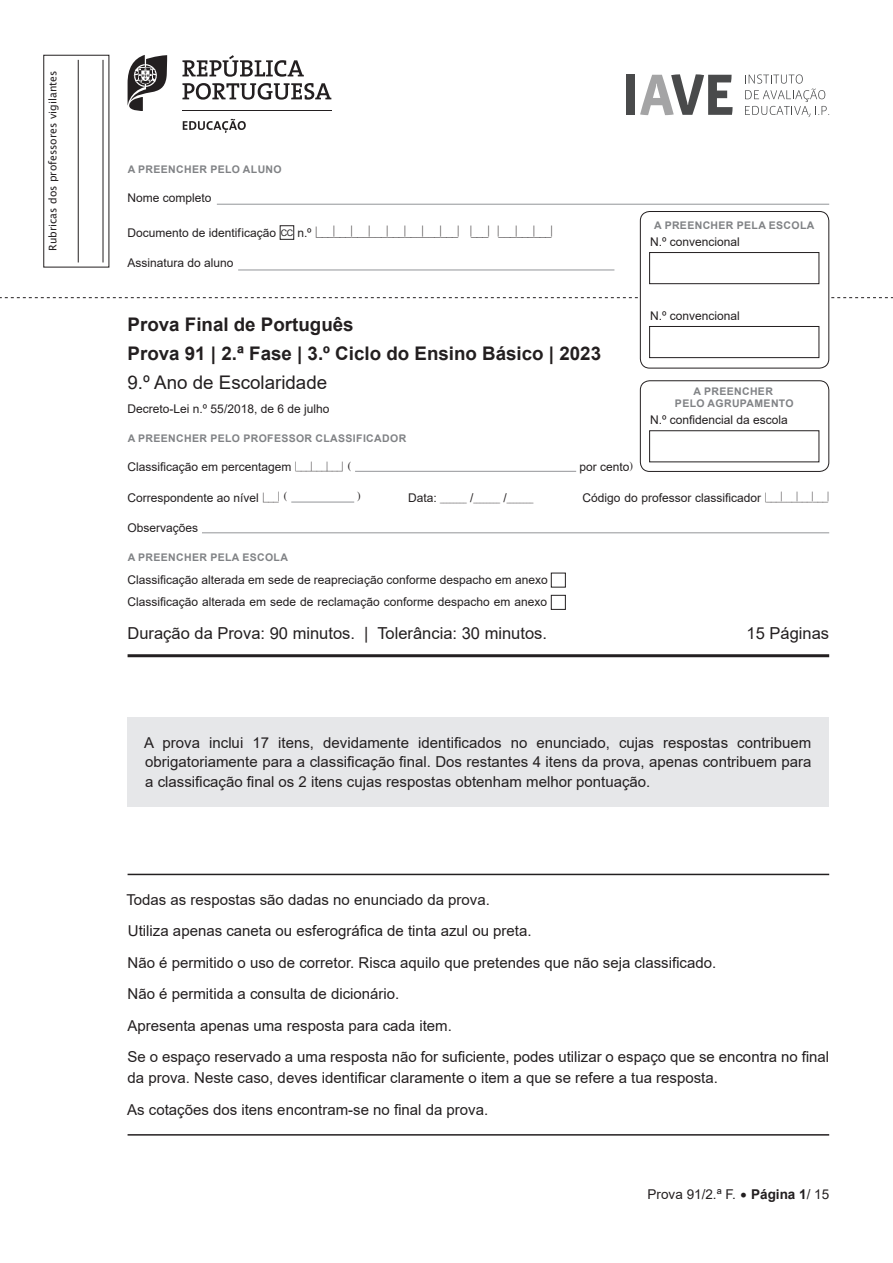
<style>
.page{position:relative;width:893px;height:1263px;background:#fff}
.page>*{position:absolute;margin:0;border:0;box-sizing:border-box;transform-origin:0 0}
.t1{font:700 18.75px/29px "Arial";color:#231f20}
.t2{font:18.75px "Arial";color:#231f20}
.t3{font:16.5px "Arial";color:#231f20}
.t4{font:15px/31.5px "Arial";color:#231f20}
.t5{font:13.5px "Arial";color:#231f20}
.t6{font:12px/22.2px "Arial";color:#231f20}
.t7{font:12px "Times New Roman";color:#231f20}
.t8{font:700 10.5px/12.3px "Arial";letter-spacing:.035em;color:#808285}
.t9{font:10.5px "Lucida Sans Unicode";color:#231f20}
.t10{font:10.5px "Times New Roman";color:#231f20}
.t11{font:6px "Arial";color:#231f20}
.s1{font-family:"Arial"}
.s2{font-family:"Times New Roman";font-size:10.5px}
.s3{font-size:12px}
.s4{font-weight:700}
</style>
<div class="page">
<svg style="left:0;top:297px;width:638px;height:1px"></svg>
<svg style="left:831px;top:297px;width:62px;height:1px"></svg>
<hr style="left:217px;top:204px;width:612px;height:1px;background:#939598">
<hr style="left:238px;top:270px;width:376px;height:1px;background:#939598">
<hr style="left:355px;top:471px;width:221px;height:1px;background:#939598">
<hr style="left:291px;top:502px;width:63px;height:1px;background:#939598">
<hr style="left:202px;top:532px;width:627px;height:1px;background:#939598">
<hr style="left:128px;top:654px;width:701px;height:3px;background:#231f20">
<div style="left:280px;top:225px;width:14px;height:15px;border:1px solid #231f20"></div>
<div style="left:551px;top:573px;width:15px;height:14px;border:1px solid #231f20"></div>
<div style="left:551px;top:595px;width:15px;height:15px;border:1px solid #231f20"></div>
<div style="left:626px;top:75px;width:9px;height:40px;background:#494a4b"></div>
<svg style="left:640px;top:74px;width:93px;height:41px"></svg>
<svg style="left:745px;top:74px;width:84px;height:43px"></svg>
<hr style="left:182px;top:110px;width:149px;height:1px;background:#231f20">
<svg style="left:183px;top:119px;width:63px;height:14px"></svg>
<svg style="left:182px;top:55px;width:122px;height:22px"></svg>
<svg style="left:182px;top:83px;width:149px;height:17px"></svg>
<svg style="left:128px;top:55px;width:39px;height:56px"></svg>
<div style="left:649px;top:252px;width:170px;height:32px;border:1px solid #231f20"></div>
<div style="left:649px;top:326px;width:170px;height:32px;border:1px solid #231f20"></div>
<div style="left:640px;top:211px;width:189px;height:157px;border:1px solid #231f20;border-radius:9px"></div>
<hr style="left:78px;top:60px;width:1px;height:202px;background:#231f20">
<hr style="left:103px;top:60px;width:1px;height:202px;background:#231f20">
<div style="left:43px;top:55px;width:66px;height:212px;border:1px solid #231f20"></div>
<div style="left:649px;top:430px;width:170px;height:32px;border:1px solid #231f20"></div>
<div style="left:640px;top:380px;width:189px;height:92px;border:1px solid #231f20;border-radius:9px"></div>
<hr style="left:128px;top:874px;width:701px;height:1px;background:#231f20">
<hr style="left:128px;top:1134px;width:701px;height:1px;background:#231f20">
<div style="left:128px;top:717px;width:701px;height:89px;background:#e6e7e9"></div>
<p class="t9" style="left:45px;top:251px;width:182px;rotate:-90deg">Rubricas dos professores vigilantes</p>
<p class="t8" style="left:128px;top:163px;width:156px">A PREENCHER PELO ALUNO</p>
<p class="t6" style="left:128px;top:186px;width:86px">Nome completo</p>
<p class="t7" style="left:128px;top:222px;width:427px"><span class="s1">Documento de identificação</span> <sub>CC</sub> <span class="s1">n.º</span> |___|___|___|___|___|___|___|___| |___| |___|___|___|</p>
<p class="t6" style="left:128px;top:252px;width:108px">Assinatura do aluno</p>
<p class="t8" style="left:654px;top:220px;width:124px">A PREENCHER PELa escola</p>
<p class="t6" style="left:650px;top:230px;width:91px">N.º convencional</p>
<p class="t6" style="left:650px;top:304px;width:91px">N.º convencional</p>
<p class="t1" style="left:128px;top:310px;width:475px">Prova Final de Português<br>Prova 91 | 2.ª Fase | 3.º Ciclo do Ensino Básico | 2023</p>
<p class="t2" style="left:128px;top:369px;width:201px">9.º Ano de Escolaridade</p>
<p class="t6" style="left:128px;top:398px;width:203px">Decreto-Lei n.º 55/2018, de 6 de julho</p>
<p class="t8" style="left:128px;top:433px;width:280px">A PREENCHER PELO PROFESSOR CLASSIFICADOR</p>
<p class="t6" style="left:128px;top:455px;width:225px">Classificação em percentagem <sup>|___|___|___|</sup> <sup>(</sup></p>
<p class="t6" style="left:580px;top:455px;width:55px">por cento<span class="s2">)</span></p>
<p class="t6" style="left:128px;top:486px;width:161px">Correspondente ao nível <sup>|___|</sup> <sup>(</sup></p>
<p class="t10" style="left:357px;top:488px;width:5px">)</p>
<p class="t11" style="left:408px;top:496px;width:127px"><span class="s3">Data:</span> ________ <span class="s3">/</span>________ <span class="s3">/</span>________</p>
<p class="t6" style="left:583px;top:486px;width:248px">Código do professor classificador <sup>|___|___|___|___|</sup></p>
<p class="t6" style="left:128px;top:517px;width:72px">Observações</p>
<p class="t8" style="left:128px;top:552px;width:162px">A PREENCHER PELA ESCOLA</p>
<p class="t6" style="left:128px;top:568px;width:422px">Classificação alterada em sede de reapreciação conforme despacho em anexo<br>Classificação alterada em sede de reclamação conforme despacho em anexo</p>
<p class="t3" style="left:128px;top:622px;width:421px">Duração da Prova: 90 minutos. | Tolerância: 30 minutos.</p>
<p class="t3" style="left:747px;top:622px;width:84px">15 Páginas</p>
<p class="t8" style="left:675px;top:385px;width:99px;text-indent:19px">A PREENCHER<br>PELo agrup</p>
<p class="t8" style="left:747px;top:398px;width:47px">Amento</p>
<p class="t6" style="left:650px;top:409px;width:139px">N.º confidencial da escola</p>
<p class="t4" style="left:144px;top:733px;width:669px;line-height:19.5px;text-align:justify">A prova inclui 17 itens, devidamente identificados no enunciado, cujas respostas contribuem obrigatoriamente para a classificação final. Dos restantes 4 itens da prova, apenas contribuem para a classificação final os 2 itens cujas respostas obtenham melhor pontuação.</p>
<p class="t4" style="left:126px;top:884px;width:704px">Todas as respostas são dadas no enunciado da prova.<br>Utiliza apenas caneta ou esferográfica de tinta azul ou preta.<br>Não é permitido o uso de corretor. Risca aquilo que pretendes que não seja classificado.<br>Não é permitida a consulta de dicionário.<br>Apresenta apenas uma resposta para cada item.<br>Se o espaço reservado a uma resposta não for suficiente, podes utilizar o espaço que se encontra no final</p>
<p class="t4" style="left:127px;top:1062px;width:592px">da prova. Neste caso, deves identificar claramente o item a que se refere a tua resposta.<br>As cotações dos itens encontram-se no final da prova.</p>
<p class="t5" style="left:648px;top:1185px;width:183px">Prova 91/2.ª F. • <span class="s4">Página 1</span>/ 15</p>
</div>
